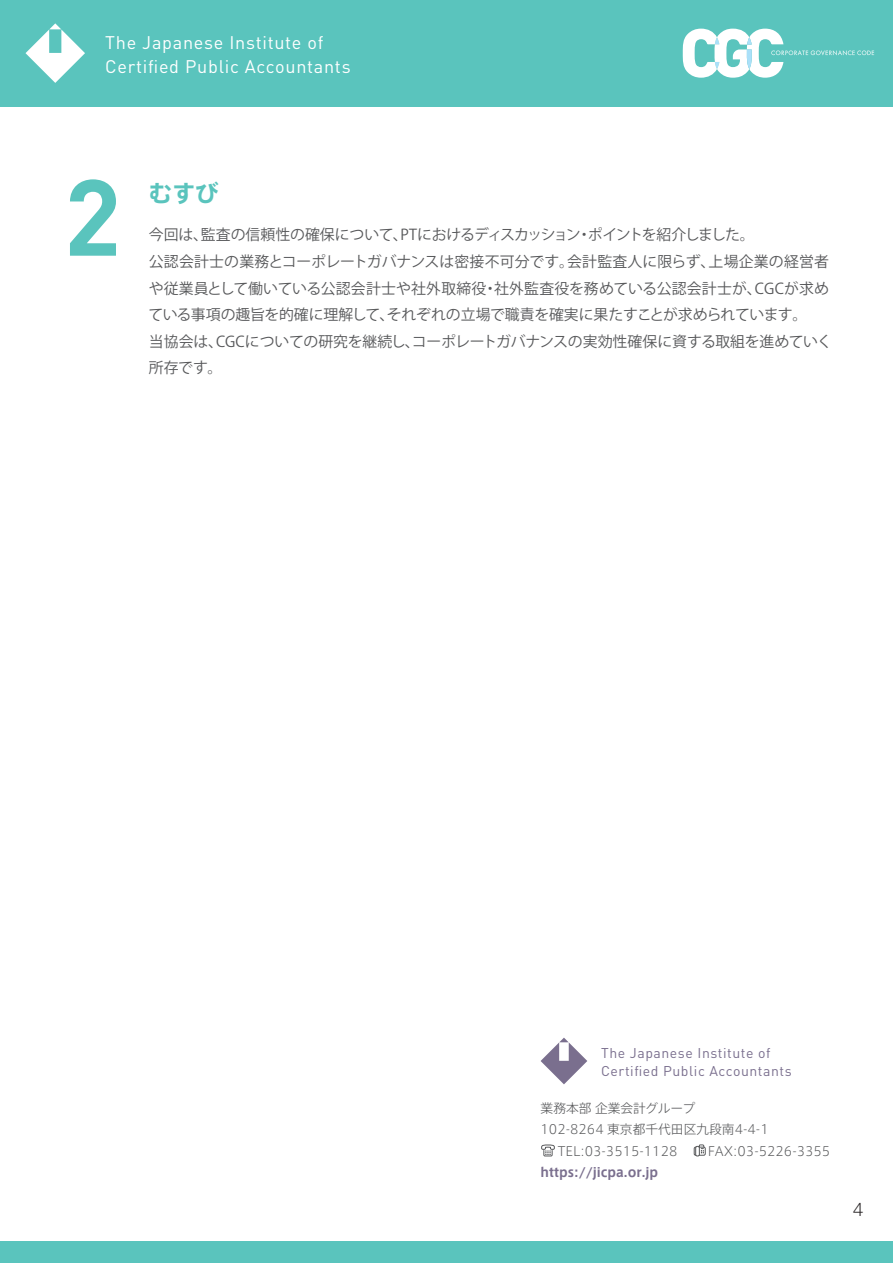
<style>
.page{position:relative;width:893px;height:1263px;background:#fff}
.page>*{position:absolute;margin:0;border:0;box-sizing:border-box;transform-origin:0 0}
.t1{font:700 106.35px "DIN Pro";color:#5ac4bd}
.t2{font:700 23.4px "Axis Std";color:#5ac4bd}
.t3{font:18px/24.5px "DIN Pro";letter-spacing:.04em;color:#fff}
.t4{font:300 16.95px "Axis Std";color:#231f20}
.t5{font:14.85px/26.5px "Koz Go Pr 6 N";color:#57585a}
.t6{font:14.1px/18.8px "DIN Pro";letter-spacing:.04em;color:#7a6f8e}
.t7{font:300 12.75px "Axis Std";color:#57585a}
.t8{font:700 12.75px "Axis Std";color:#7a6f8e}
</style>
<div class="page">
<div style="left:0;top:1242px;width:893px;height:21px;background:#5ac4bd"></div>
<div style="left:0;top:0;width:893px;height:106px;background:#5ac4bd"></div>
<svg style="left:683px;top:29px;width:191px;height:49px"></svg>
<svg style="left:26px;top:23px;width:59px;height:60px"></svg>
<svg style="left:541px;top:1037px;width:46px;height:47px"></svg>
<svg style="left:541px;top:1144px;width:14px;height:12px"></svg>
<svg style="left:694px;top:1144px;width:12px;height:12px"></svg>
<p class="t3" style="left:105px;top:29px;width:247px">The Japanese Institute of<br>Certified Public Accountants</p>
<h1 class="t1" style="left:64px;top:145px;width:59px">2</h1>
<h2 class="t2" style="left:149px;top:175px;width:71px">むすび</h2>
<p class="t5" style="left:148px;top:222px;width:685px">今回は、監査の信頼性の確保について、PTにおけるディスカッション・ポイントを紹介しました。<br>公認会計士の業務とコーポレートガバナンスは密接不可分です。会計監査人に限らず、上場企業の経営者や従業員として働いている公認会計士や社外取締役・社外監査役を務めている公認会計士が、CGCが求めている事項の趣旨を的確に理解して、それぞれの立場で職責を確実に果たすことが求められています。<br>当協会は、CGCについての研究を継続し、コーポレートガバナンスの実効性確保に資する取組を進めていく所存です。</p>
<p class="t6" style="left:601px;top:1042px;width:192px">The Japanese Institute of<br>Certified Public Accountants</p>
<p class="t7" style="left:541px;top:1099px;width:156px">業務本部企業会計グループ</p>
<p class="t7" style="left:541px;top:1120px;width:230px">102-8264 東京都千代田区九段南4-4-1</p>
<p class="t7" style="left:558px;top:1141px;width:274px">TEL:03-3515-1128　　 FAX:03-5226-3355</p>
<p class="t8" style="left:541px;top:1162px;width:119px">https://jicpa.or.jp</p>
<p class="t4" style="left:853px;top:1197px;width:13px">4</p>
</div>
